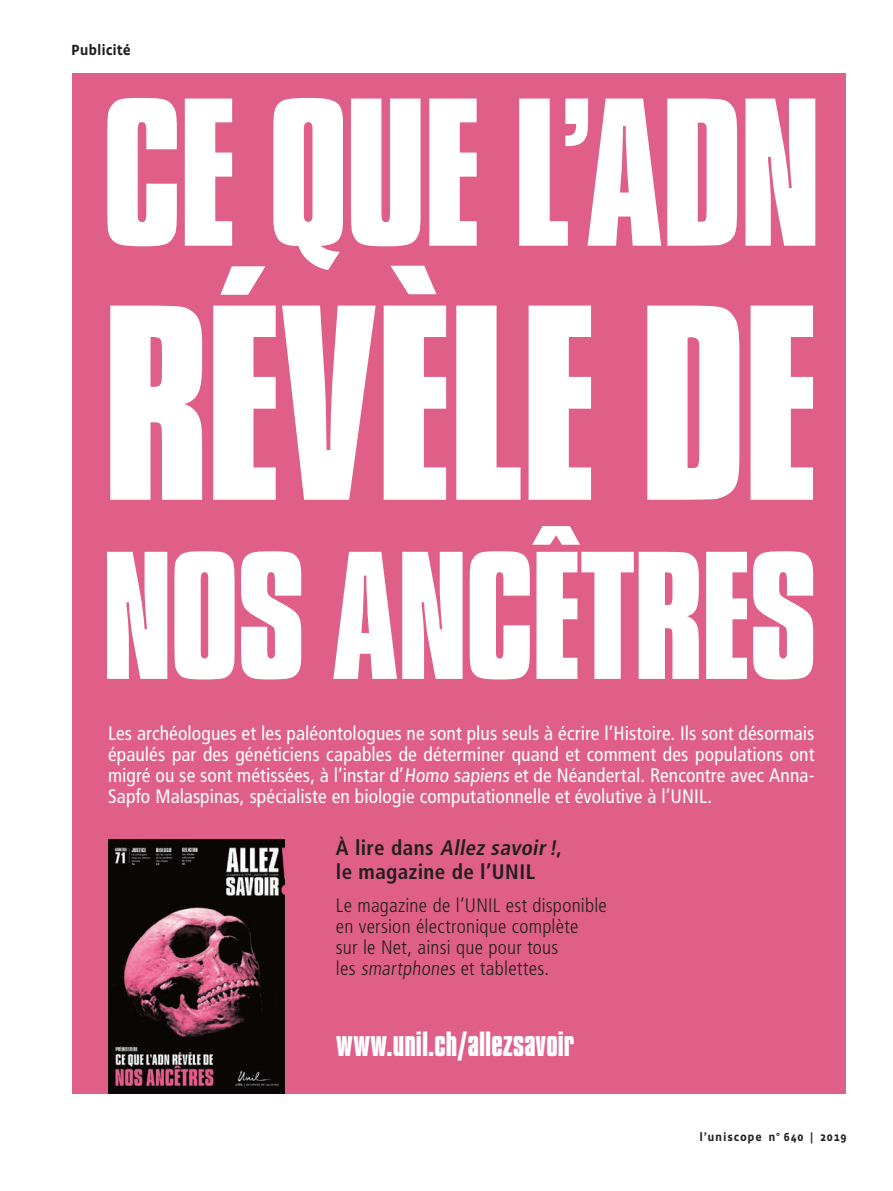
<style>
.page{position:relative;width:893px;height:1191px;background:#fff}
.page>*{position:absolute;margin:0;border:0;box-sizing:border-box;transform-origin:0 0}
.t1{font:700 291px "Compacta LT";letter-spacing:-.015em;color:#fff}
.t2{font:700 220.5px "Compacta LT";letter-spacing:-.02em;color:#fff}
.t3{font:700 190.5px "Compacta LT";letter-spacing:-.02em;color:#fff}
.TITRE___CompactaBold{font:700 36.75px "Compacta LT";letter-spacing:.005em;color:#fff;scale:.95 1}
.t4{font:700 condensed 21px/24px "Frutiger LT Std";letter-spacing:.02em;color:#231f20}
.t5{font:condensed 19.5px/21px "Frutiger LT Std";letter-spacing:.005em;color:#fff;text-align:justify}
.t6{font:300 condensed 19.5px/21px "Frutiger LT Std";letter-spacing:.01em;color:#231f20}
.ACCROCHE_en_savoir_p{font:700 15px "Vista Sans";letter-spacing:-.01em;color:#231f20}
.t7{font:700 12px "Vista Sans";letter-spacing:.065em;color:#231f20}
.s1{font-style:italic}
</style>
<div class="page">
<div style="left:72px;top:73px;width:774px;height:1020px;background:#df5f89"></div>
<img style="left:108px;top:839px;width:177px;height:254px">
<p class="ACCROCHE_en_savoir_p" style="left:71px;top:42px;width:61px">Publicité</p>
<p class="t2" style="left:101px;top:55px;width:722px">CE QUE L’ADN</p>
<p class="t1" style="left:101px;top:248px;width:720px">RÉVÈLE DE</p>
<p class="t3" style="left:101px;top:514px;width:719px">NOS ANCÊTRES</p>
<p class="t5" style="left:108px;top:723px;width:708px">Les archéologues et les paléontologues ne sont plus seuls à écrire l’Histoire. Ils sont désormais épaulés par des généticiens capables de déterminer quand et comment des populations ont migré ou se sont métissées, à l’instar d’Homo sapiens et de Néandertal. Rencontre avec Anna-Sapfo Malaspinas, spécialiste en biologie computationnelle et évolutive à l’UNIL.</p>
<p class="t4" style="left:336px;top:836px;width:228px">À l i r e d a n s <span class="s1">Allez savoir!</span>, le magazine de l’UNIL</p>
<p class="t6" style="left:336px;top:895px;width:272px">Le magazine de l’UNIL est disponible</p>
<p class="t6" style="left:336px;top:916px;width:244px">en version électronique complète sur le Net, ainsi que pour tous</p>
<p class="t6" style="left:336px;top:958px;width:215px">les smartphones et tablettes.</p>
<p class="TITRE___CompactaBold" style="left:337px;top:1023px;width:251px">www.unil.ch/allezsavoir</p>
<p class="t7" style="left:699px;top:1130px;width:148px">l’uniscope n° 640 | 2019</p>
</div>
